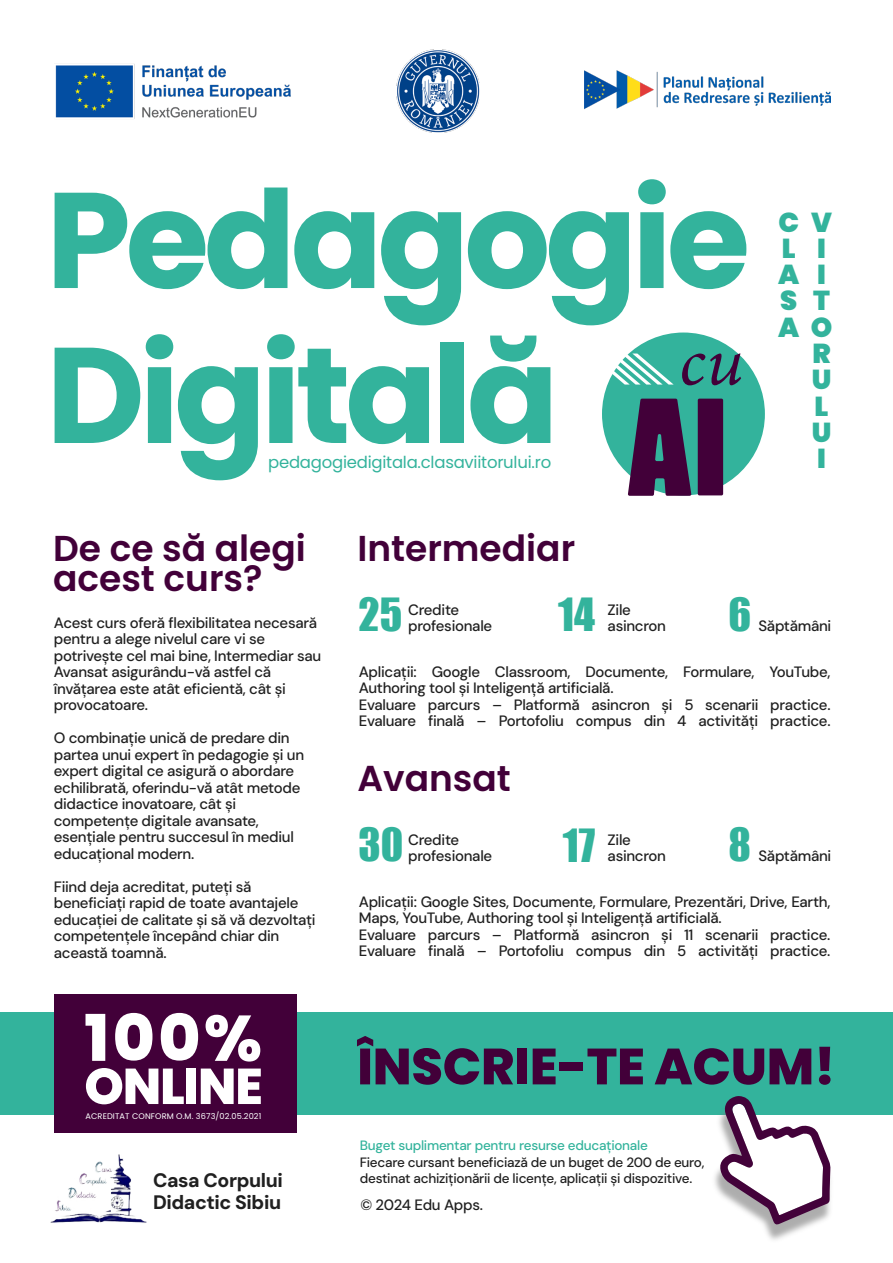
<style>
.page{position:relative;width:893px;height:1263px;background:#fff}
.page>*{position:absolute;margin:0;border:0;box-sizing:border-box;transform-origin:0 0}
.t1{font:700 135.75px/154.9px "Poppins";letter-spacing:-.04em;color:#33b39c}
.t2{font:800 64.2px "Poppins";color:#fff}
.t3{font:800 50.85px "Poppins";letter-spacing:-.005em;color:#420039}
.t4{font:800 50.25px "Poppins";letter-spacing:-.025em;color:#fff}
.t5{font:42px "Impact";color:#33b39c}
.t6{font:600 36px "Poppins";color:#420039}
.t7{font:900 27.3px/26.2px "Poppins";color:#33b39c}
.t8{font:800 19.5px/22.5px "DM Sans";letter-spacing:-.02em;color:#202020}
.t9{font:16.5px "Poppins";letter-spacing:-.015em;color:#33b39c}
.t10{font:500 15px/16.5px "DM Sans";letter-spacing:-.02em;color:#202020}
.t11{font:500 13.5px/16.5px "DM Sans";letter-spacing:-.02em;color:#202020}
.t12{font:500 13.5px "DM Sans";letter-spacing:-.02em;color:#33b39c}
.t13{font:8.25px "Poppins";letter-spacing:.015em;color:#fff}
</style>
<div class="page">
<div style="left:0;top:1012px;width:893px;height:103px;background:#33b39c"></div>
<div style="left:54px;top:994px;width:243px;height:139px;background:#420039"></div>
<img style="left:714px;top:1118px;width:117px;height:122px">
<svg style="left:720px;top:1096px;width:110px;height:129px"></svg>
<div style="left:602px;top:332px;width:163px;height:163px;background:#33b39c;border-radius:50%"></div>
<svg style="left:607px;top:353px;width:67px;height:32px"></svg>
<svg style="left:628px;top:399px;width:63px;height:97px"></svg>
<div style="left:698px;top:399px;width:25px;height:96px;background:#420039;border-radius:2px"></div>
<img style="left:396px;top:49px;width:84px;height:84px">
<img style="left:585px;top:71px;width:245px;height:38px">
<img style="left:55px;top:64px;width:236px;height:55px">
<img style="left:50px;top:1154px;width:97px;height:69px">
<h1 class="t1" style="left:46px;top:164px;width:705px">Pedagogie<br>Digitală</h1>
<p class="t9" style="left:268px;top:452px;width:285px">pedagogiedigitala.clasaviitorului.ro</p>
<h3 class="t6" style="left:53px;top:528px;width:254px">De ce să alegi</h3>
<h3 class="t6" style="left:357px;top:528px;width:219px">Intermediar</h3>
<h3 class="t6" style="left:53px;top:558px;width:211px">acest curs?</h3>
<h3 class="t7" style="left:778px;top:209px;width:55px">C<br>L<br>A<br>S<br>A O</h3>
<h3 class="t7" style="left:811px;top:209px;width:23px">V<br>I<br>I<br>T</h3>
<h3 class="t7" style="left:812px;top:340px;width:20px;text-align:justify">R U L U I</h3>
<h3 class="t5" style="left:359px;top:582px;width:45px">25</h3>
<h3 class="t5" style="left:558px;top:582px;width:39px">14</h3>
<h3 class="t5" style="left:728px;top:582px;width:24px">6</h3>
<p class="t10" style="left:408px;top:601px;width:53px">Credite</p>
<p class="t10" style="left:608px;top:601px;width:25px">Zile</p>
<p class="t10" style="left:54px;top:614px;width:265px">Acest curs oferă flexibilitatea necesară</p>
<p class="t10" style="left:408px;top:618px;width:86px">profesionale</p>
<p class="t10" style="left:54px;top:631px;width:269px">pentru a alege nivelul care vi se potrivește cel mai bine, Intermediar sau<br>Avansat asigurându-vă astfel că învățarea este atât eficientă, cât și provocatoare.</p>
<p class="t10" style="left:54px;top:730px;width:252px">O combinație unică de predare din partea unui expert în pedagogie și un expert digital ce asigură o abordare echilibrată, oferindu-vă atât metode didactice inovatoare, cât și competențe digitale avansate, esențiale pentru succesul în mediul educațional modern.</p>
<p class="t10" style="left:54px;top:878px;width:263px">Fiind deja acreditat, puteți să beneficiați rapid de toate avantajele educației de calitate și să vă dezvoltați competențele începând chiar din această toamnă.</p>
<p class="t10" style="left:608px;top:618px;width:60px">asincron</p>
<p class="t10" style="left:758px;top:618px;width:74px">Săptămâni</p>
<p class="t10" style="left:359px;top:663px;width:473px">Aplicații: Google Classroom, Documente, Formulare, YouTube, Authoring tool și Inteligență artificială.<br>Evaluare parcurs – Platformă asincron și 5 scenarii practice.<br>Evaluare finală – Portofoliu compus din 4 activități practice.</p>
<h3 class="t6" style="left:357px;top:758px;width:155px">Avansat</h3>
<h3 class="t5" style="left:359px;top:812px;width:46px">30</h3>
<h3 class="t5" style="left:563px;top:812px;width:34px">17</h3>
<h3 class="t5" style="left:728px;top:812px;width:24px">8</h3>
<p class="t10" style="left:408px;top:831px;width:86px">Credite profesionale</p>
<p class="t10" style="left:359px;top:893px;width:473px">Aplicații: Google Sites, Documente, Formulare, Prezentări, Drive, Earth, Maps, YouTube, Authoring tool și Inteligență artificială.<br>Evaluare parcurs – Platformă asincron și 11 scenarii practice.<br>Evaluare finală – Portofoliu compus din 5 activități practice.</p>
<p class="t10" style="left:608px;top:831px;width:25px">Zile</p>
<p class="t10" style="left:608px;top:848px;width:60px">asincron</p>
<p class="t10" style="left:758px;top:848px;width:74px">Săptămâni</p>
<h2 class="t2" style="left:84px;top:1001px;width:179px">100%</h2>
<h3 class="t4" style="left:84px;top:1057px;width:180px">ONLINE</h3>
<p class="t13" style="left:86px;top:1111px;width:177px">ACREDITAT CONFORM O.M. 3673/02.05.2021</p>
<h3 class="t8" style="left:153px;top:1168px;width:131px">Casa Corpului<br>Didactic Sibiu</h3>
<h3 class="t3" style="left:357px;top:1037px;width:480px">ÎNSCRIE-TE ACUM!</h3>
<p class="t12" style="left:360px;top:1137px;width:290px">Buget suplimentar pentru resurse educaționale</p>
<p class="t11" style="left:360px;top:1154px;width:346px">Fiecare cursant beneficiază de un buget de 200 de euro, destinat achiziționării de licențe, aplicații și dispozitive.</p>
<p class="t10" style="left:360px;top:1196px;width:124px">© 2024 Edu Apps.</p>
</div>
